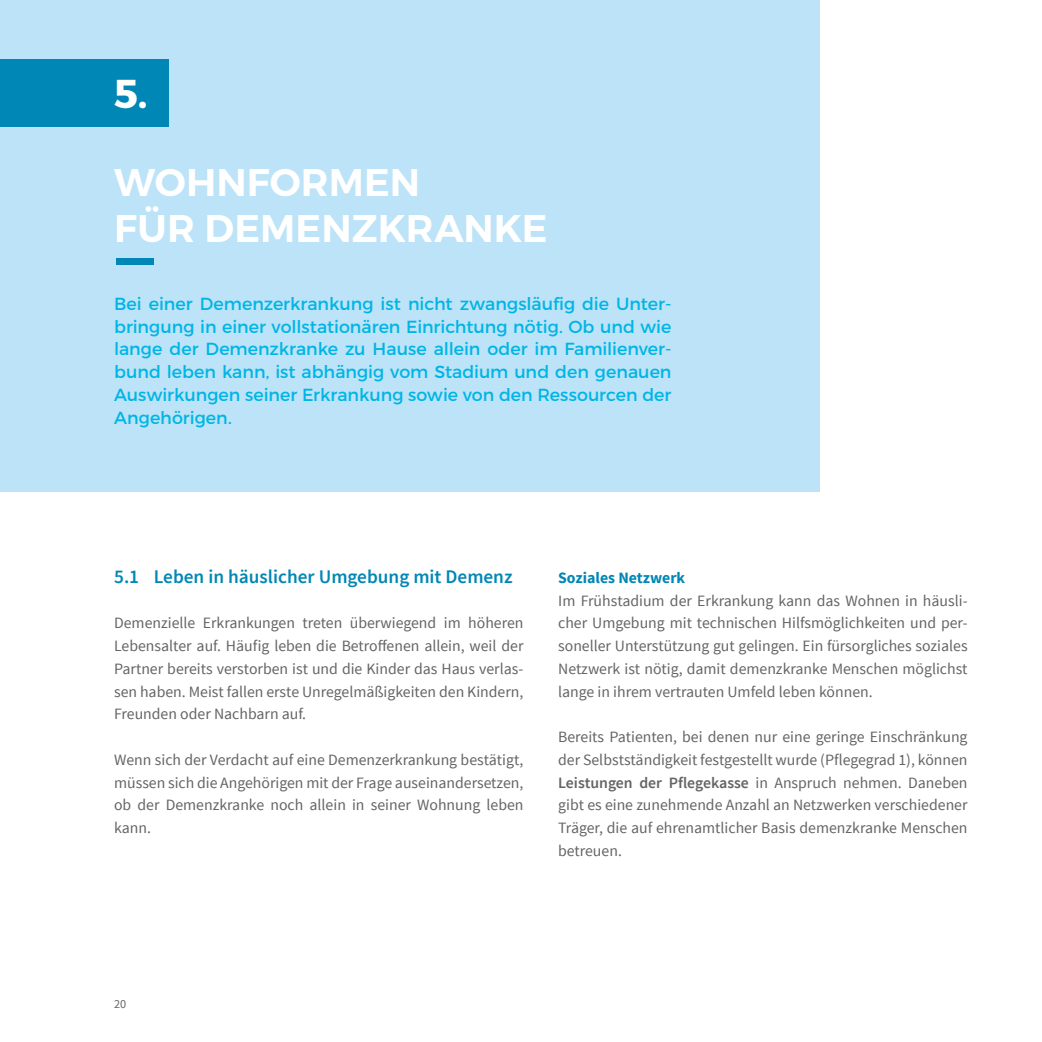
<style>
.page{position:relative;width:1042px;height:1042px;background:#fff}
.page>*{position:absolute;margin:0;border:0;box-sizing:border-box;transform-origin:0 0}
.t1{font:700 40.25px "Montserrat";color:#fff}
.t2{font:600 38.5px/45.5px "Montserrat";color:#fff}
.t3{font:600 19.25px "Source Sans Pro";color:#0087b5}
.t4{font:17.5px/22.8px "Montserrat";color:#00b5e5;text-align:justify}
.t5{font:15.75px/22.8px "Source Sans Pro";color:#636463;text-align:justify}
.t6{font:700 15.75px "Source Sans Pro";color:#0087b5}
.t7{font:12.25px "Source Sans Pro";color:#636463}
.s1{font-weight:600}
</style>
<div class="page">
<div style="left:0;top:0;width:819px;height:492px;background:#bce3f7"></div>
<div style="left:0;top:60px;width:169px;height:67px;background:#0087b5"></div>
<div style="left:117px;top:259px;width:37px;height:6px;background:#0087b5"></div>
<h1 class="t1" style="left:114px;top:68px;width:35px">5.</h1>
<h2 class="t2" style="left:114px;top:160px;width:435px">WOHNFORMEN<br>FÜR DEMENZKRANKE</h2>
<p class="t4" style="left:114px;top:292px;width:559px">Bei einer Demenzerkrankung ist nicht zwangsläufig die Unter&shy;bringung in einer vollstationären Einrichtung nötig. Ob und wie lange der Demenzkranke zu Hause allein oder im Familienver&shy;bund leben kann, ist abhängig vom Stadium und den genauen Auswirkungen seiner Erkrankung sowie von den Ressourcen der Angehörigen.</p>
<p class="t3" style="left:114px;top:564px;width:400px">5.1 Leben in häuslicher Umgebung mit Demenz</p>
<p class="t5" style="left:114px;top:612px;width:411px">Demenzielle Erkrankungen treten überwiegend im höheren Lebensalter auf. Häufig leben die Betroffenen allein, weil der Partner bereits verstorben ist und die Kinder das Haus verlas&shy;sen haben. Meist fallen erste Unregelmäßigkeiten den Kindern, Freunden oder Nachbarn auf.</p>
<p class="t5" style="left:114px;top:748px;width:411px">Wenn sich der Verdacht auf eine Demenzerkrankung bestätigt, müssen sich die Angehörigen mit der Frage auseinandersetzen, ob der Demenzkranke noch allein in seiner Wohnung leben kann.</p>
<p class="t6" style="left:558px;top:567px;width:128px">Soziales Netzwerk</p>
<p class="t5" style="left:558px;top:589px;width:411px">Im Frühstadium der Erkrankung kann das Wohnen in häusli&shy;cher Umgebung mit technischen Hilfsmöglichkeiten und per&shy;soneller Unterstützung gut gelingen. Ein fürsorgliches soziales Netzwerk ist nötig, damit demenzkranke Menschen möglichst lange in ihrem vertrauten Umfeld leben können.</p>
<p class="t5" style="left:558px;top:726px;width:411px">Bereits Patienten, bei denen nur eine geringe Einschränkung der Selbstständigkeit festgestellt wurde (Pflegegrad 1), können <span class="s1">Leistungen der Pflegekasse</span> in Anspruch nehmen. Daneben gibt es eine zunehmende Anzahl an Netzwerken verschiedener Träger, die auf ehrenamtlicher Basis demenzkranke Menschen betreuen.</p>
<p class="t7" style="left:114px;top:996px;width:14px">20</p>
</div>
